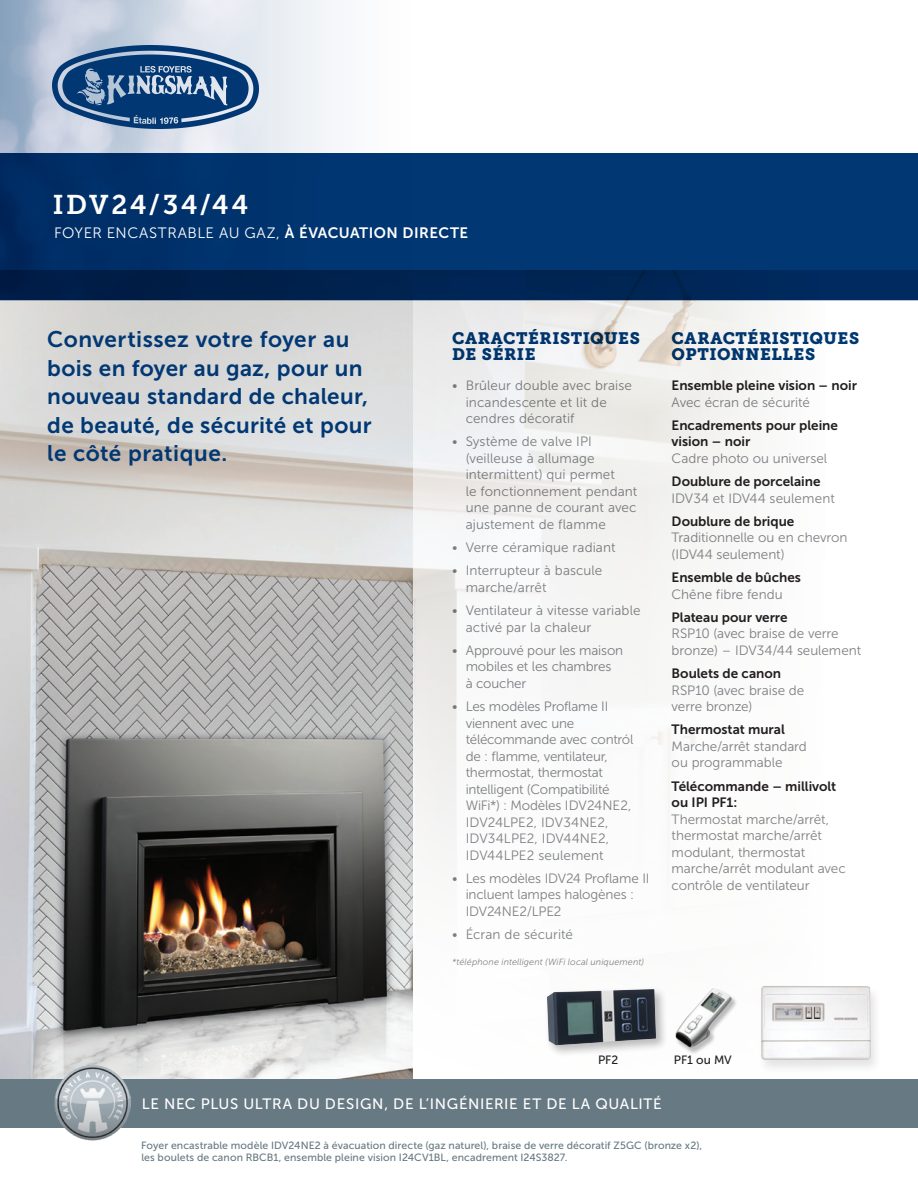
<style>
.page{position:relative;width:918px;height:1188px;background:#fff}
.page>*{position:absolute;margin:0;border:0;box-sizing:border-box;transform-origin:0 0}
.t1{font:27px "Museo Slab 700";letter-spacing:.1em;color:#fff}
.t2{font:22.5px/28.5px "Museo Sans 700";letter-spacing:.015em;color:#013874}
.t3{font:16.5px/16.5px "Museo Slab 900";letter-spacing:.03em;color:#013874}
.t4{font:15px "Museo Sans 500";letter-spacing:.045em;color:#fff}
.t5{font:15px "Museo Sans 300";letter-spacing:.035em;color:#fff}
.t6{font:13.5px/16.5px "Museo Sans 300";letter-spacing:-.005em;color:#808285}
.t7{font:13.5px/16.5px "Museo Sans 700";color:#231f20}
.t8{font:12px "Museo Sans 500";letter-spacing:-.005em;color:#231f20}
.t9{font:10.5px/12px "Museo Sans 500";letter-spacing:.01em;color:#677982}
.t10{font:italic 9px "Museo Sans 300";letter-spacing:.01em;color:#808285}
.s1{font-family:"Museo Sans 700"}
</style>
<div class="page">
<img style="left:0;top:300px;width:413px;height:779px">
<img style="left:0;top:0;width:333px;height:153px">
<div style="left:0;top:153px;width:918px;height:147px;background:#013874"></div>
<div style="left:0;top:1079px;width:918px;height:49px;background:#677982"></div>
<img style="left:55px;top:1065px;width:76px;height:75px">
<div style="left:0;top:270px;width:918px;height:30px;background:linear-gradient(to right,#001c44,#002b60)"></div>
<img style="left:52px;top:46px;width:206px;height:83px">
<div style="left:757px;top:984px;width:126px;height:90px;background:#231f20;opacity:.12"></div>
<img style="left:761px;top:986px;width:110px;height:74px">
<div style="left:675px;top:988px;width:63px;height:66px;background:#231f20;opacity:.3"></div>
<img style="left:675px;top:988px;width:57px;height:60px">
<div style="left:544px;top:987px;width:124px;height:70px;background:#231f20;opacity:.3"></div>
<img style="left:547px;top:989px;width:109px;height:57px">
<h1 class="t1" style="left:53px;top:189px;width:197px">IDV24/34/44</h1>
<p class="t5" style="left:54px;top:224px;width:415px">FOYER ENCASTRABLE AU GAZ, <span class="s1">À ÉVACUATION DIRECTE</span></p>
<h2 class="t2" style="left:47px;top:325px;width:326px">Convertissez votre foyer au bois en foyer au gaz, pour un nouveau standard de chaleur, de beauté, de sécurité et pour le côté pratique.</h2>
<p class="t3" style="left:452px;top:330px;width:189px">CARACTÉRISTIQUES<br>DE SÉRIE</p>
<p class="t6" style="left:466px;top:377px;width:168px;text-indent:-14px">• Brûleur double avec braise incandescente et lit de cendres décoratif</p>
<p class="t6" style="left:466px;top:434px;width:173px;text-indent:-14px">• Système de valve IPI (veilleuse à allumage intermittent) qui permet<br>le fonctionnement pendant une panne de courant avec ajustement de flamme</p>
<p class="t6" style="left:452px;top:539px;width:165px">• Verre céramique radiant</p>
<p class="t6" style="left:466px;top:563px;width:138px;text-indent:-14px">• Interrupteur à bascule marche/arrêt</p>
<p class="t6" style="left:466px;top:602px;width:176px;text-indent:-14px">• Ventilateur à vitesse variable activé par la chaleur</p>
<p class="t6" style="left:466px;top:642px;width:159px;text-indent:-14px">• Approuvé pour les maison mobiles et les chambres<br>à coucher</p>
<p class="t6" style="left:466px;top:698px;width:169px;text-indent:-14px">• Les modèles Proflame II viennent avec une télécommande avec contról de : flamme, ventilateur, thermostat, thermostat intelligent (Compatibilité<br>WiFi*) : Modèles IDV24NE2,<br>IDV24LPE2, IDV34NE2,<br>IDV34LPE2, IDV44NE2,<br>IDV44LPE2 seulement</p>
<p class="t6" style="left:466px;top:870px;width:185px;text-indent:-14px">• Les modèles IDV24 Proflame II incluent lampes halogènes :<br>IDV24NE2/LPE2</p>
<p class="t6" style="left:452px;top:926px;width:122px">• Écran de sécurité</p>
<p class="t10" style="left:452px;top:957px;width:193px">*téléphone intelligent (WiFi local uniquement)</p>
<p class="t3" style="left:672px;top:330px;width:189px">CARACTÉRISTIQUES<br>OPTIONNELLES</p>
<p class="t7" style="left:672px;top:377px;width:187px">Ensemble pleine vision – noir</p>
<p class="t6" style="left:672px;top:394px;width:140px">Avec écran de sécurité</p>
<p class="t7" style="left:672px;top:417px;width:168px">Encadrements pour pleine vision – noir</p>
<p class="t6" style="left:672px;top:450px;width:157px">Cadre photo ou universel</p>
<p class="t7" style="left:672px;top:473px;width:150px">Doublure de porcelaine</p>
<p class="t6" style="left:672px;top:490px;width:165px">IDV34 et IDV44 seulement</p>
<p class="t7" style="left:672px;top:513px;width:124px">Doublure de brique</p>
<p class="t6" style="left:672px;top:530px;width:177px">Traditionnelle ou en chevron (IDV44 seulement)</p>
<p class="t7" style="left:672px;top:569px;width:131px">Ensemble de bûches</p>
<p class="t6" style="left:672px;top:586px;width:113px">Chêne fibre fendu</p>
<p class="t7" style="left:672px;top:609px;width:118px">Plateau pour verre</p>
<p class="t6" style="left:672px;top:626px;width:191px">RSP10 (avec braise de verre bronze) – IDV34/44 seulement</p>
<p class="t7" style="left:672px;top:665px;width:111px">Boulets de canon</p>
<p class="t6" style="left:672px;top:682px;width:134px">RSP10 (avec braise de verre bronze)</p>
<p class="t7" style="left:672px;top:722px;width:115px">Thermostat mural</p>
<p class="t6" style="left:672px;top:738px;width:137px">Marche/arrêt standard ou programmable</p>
<p class="t7" style="left:672px;top:778px;width:166px">Télécommande – millivolt ou IPI PF1:</p>
<p class="t6" style="left:672px;top:811px;width:176px">Thermostat marche/arrêt, thermostat marche/arrêt modulant, thermostat marche/arrêt modulant avec contrôle de ventilateur</p>
<p class="t8" style="left:598px;top:1053px;width:22px">PF2</p>
<p class="t8" style="left:674px;top:1053px;width:60px">PF1 ou MV</p>
<p class="t4" style="left:142px;top:1096px;width:521px">LE NEC PLUS ULTRA DU DESIGN, DE L’INGÉNIERIE ET DE LA QUALITÉ</p>
<p class="t9" style="left:141px;top:1139px;width:562px">Foyer encastrable modèle IDV24NE2 à évacuation directe (gaz naturel), braise de verre décoratif Z5GC (bronze x2), les boulets de canon RBCB1, ensemble pleine vision I24CV1BL, encadrement I24S3827.</p>
</div>
